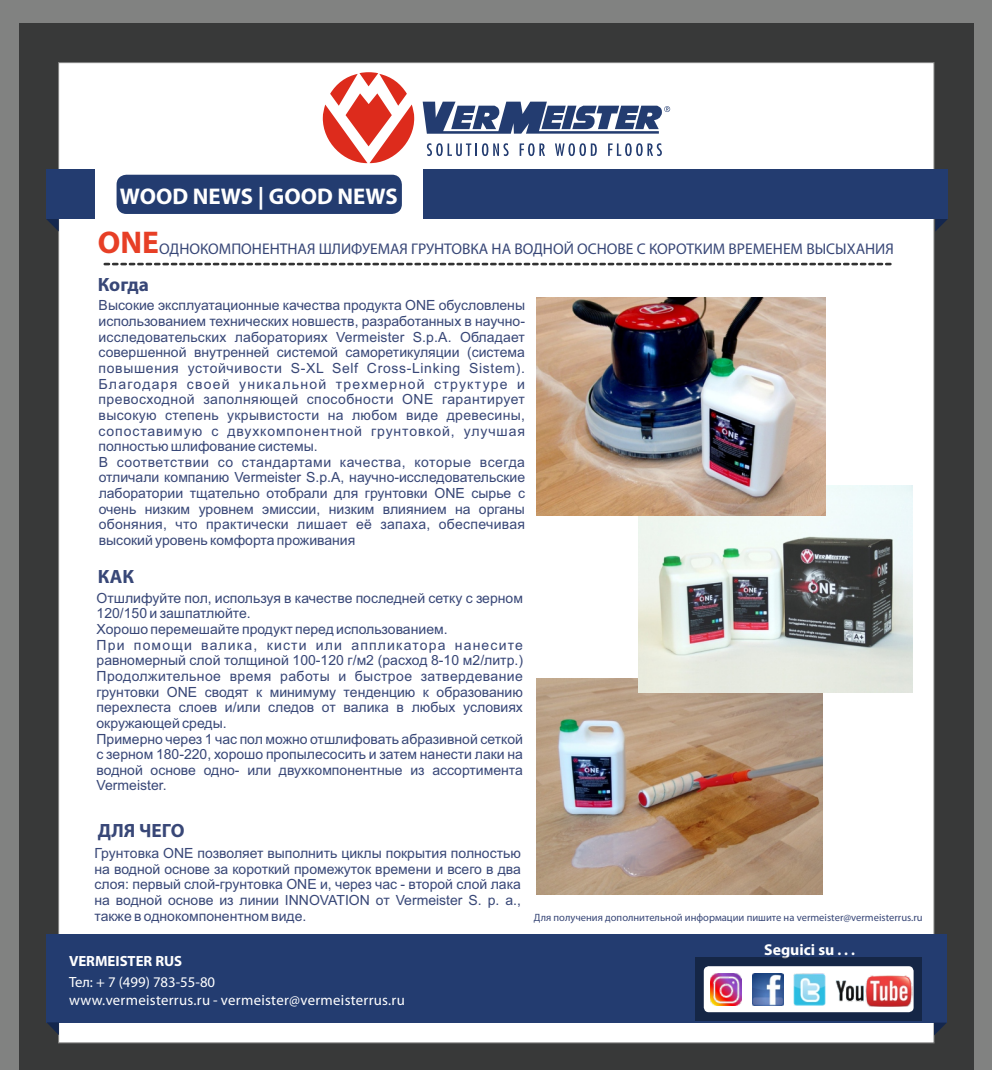
<style>
.page{position:relative;width:992px;height:1070px;background:#fff}
.page>*{position:absolute;margin:0;border:0;box-sizing:border-box;transform-origin:0 0}
.t1{font:700 22.75px "Myriad Pro";color:#fff}
.t2{font:700 19.25px "Myriad Pro";color:#384777}
.t3{font:700 15.75px "Myriad Pro";color:#fff}
.t4{font:15.4px "Myriad Pro";color:#384777}
.t5{font:14.7px/17.7px "Myriad Pro";letter-spacing:.02em;color:#fff}
.t6{font:700 14.7px "Myriad Pro";color:#fff}
.t7{font:14px/15.6px "Arial";color:#384777;text-align:justify}
.t8{font:10.5px "Myriad Pro";color:#384777}
.s1{font-weight:700;font-size:31.5px;color:#e73f26}
.s2{font-size:14.7px}
</style>
<div class="page">
<div style="left:0;top:0;width:991px;height:1070px;background:#818281"></div>
<div style="left:19px;top:23px;width:954px;height:1047px;background:#383939"></div>
<div style="left:58px;top:62px;width:876px;height:981px;background:#fff;border:1px solid #818281"></div>
<div style="left:47px;top:934px;width:899px;height:89px;background:#233c70"></div>
<svg style="left:322px;top:72px;width:92px;height:91px"></svg>
<svg style="left:423px;top:102px;width:247px;height:32px"></svg>
<svg style="left:427px;top:143px;width:81px;height:13px"></svg>
<svg style="left:519px;top:143px;width:26px;height:13px"></svg>
<svg style="left:555px;top:143px;width:42px;height:13px"></svg>
<svg style="left:608px;top:143px;width:54px;height:13px"></svg>
<svg style="left:47px;top:1022px;width:12px;height:13px"></svg>
<svg style="left:934px;top:1022px;width:13px;height:13px"></svg>
<div style="left:695px;top:957px;width:227px;height:63px;background:#151616;opacity:.4"></div>
<div style="left:704px;top:966px;width:209px;height:46px;background:#fff;border-radius:5px"></div>
<img style="left:752px;top:974px;width:31px;height:31px">
<img style="left:793px;top:973px;width:32px;height:32px">
<img style="left:835px;top:975px;width:77px;height:31px">
<img style="left:711px;top:974px;width:31px;height:31px">
<svg style="left:46px;top:219px;width:13px;height:29px"></svg>
<svg style="left:935px;top:219px;width:13px;height:12px"></svg>
<div style="left:46px;top:170px;width:902px;height:49px;background:#233c70"></div>
<div style="left:96px;top:164px;width:327px;height:73px;background:#fff"></div>
<div style="left:117px;top:175px;width:285px;height:39px;background:#233c70;border-radius:10px"></div>
<svg style="left:103px;top:262px;width:789px;height:4px"></svg>
<img style="left:536px;top:678px;width:286px;height:217px">
<img style="left:639px;top:486px;width:273px;height:206px">
<img style="left:536px;top:298px;width:289px;height:218px">
<h1 class="t1" style="left:120px;top:187px;width:279px">WOOD NEWS | GOOD NEWS</h1>
<p class="t4" style="left:98px;top:242px;width:797px"><span class="s1">ONE</span>ОДНОКОМПОНЕНТНАЯ ШЛИФУЕМАЯ ГРУНТОВКА НА ВОДНОЙ ОСНОВЕ С КОРОТКИМ ВРЕМЕНЕМ ВЫСЫХАНИЯ</p>
<h2 class="t2" style="left:98px;top:276px;width:53px">Когда</h2>
<p class="t7" style="left:99px;top:299px;width:428px">Высокие эксплуатационные качества продукта ONE обусловлены использованием технических новшеств, разработанных в научно&shy;исследовательских лабораториях Vermeister S.p.A. Обладает совершенной внутренней системой саморетикуляции (система повышения устойчивости S-XL Self Cross-Linking Sistem).<br>Благодаря своей уникальной трехмерной структуре и превосходной заполняющей способности ONE гарантирует высокую степень укрывистости на любом виде древесины, сопоставимую с двухкомпонентной грунтовкой, улучшая полностью шлифование системы.</p>
<p class="t7" style="left:99px;top:455px;width:428px">В соответствии со стандартами качества, которые всегда отличали компанию Vermeister S.p.A, научно-исследовательские лаборатории тщательно отобрали для грунтовки ONE сырье с очень низким уровнем эмиссии, низким влиянием на органы обоняния, что практически лишает её запаха, обеспечивая высокий уровень комфорта проживания</p>
<h2 class="t2" style="left:98px;top:568px;width:38px">КАК</h2>
<p class="t7" style="left:97px;top:591px;width:428px;text-align:left">Отшлифуйте пол, используя в качестве последней сетку с зерном<br>120/150 и зашпатлюйте.<br>Хорошо перемешайте продукт перед использованием.</p>
<p class="t7" style="left:97px;top:638px;width:428px">При помощи валика, кисти или аппликатора нанесите равномерный слой толщиной 100-120 г/м2 (расход 8-10 м2/литр.)<br>Продолжительное время работы и быстрое затвердевание грунтовки ONE сводят к минимуму тенденцию к образованию перехлеста слоев и/или следов от валика в любых условиях окружающей среды.</p>
<p class="t7" style="left:97px;top:732px;width:428px">Примерно через 1 час пол можно отшлифовать абразивной сеткой с зерном 180-220, хорошо пропылесосить и затем нанести лаки на водной основе одно- или двухкомпонентные из ассортимента Vermeister.</p>
<h2 class="t2" style="left:98px;top:822px;width:88px">ДЛЯ ЧЕГО</h2>
<p class="t7" style="left:94px;top:846px;width:428px">Грунтовка ONE позволяет выполнить циклы покрытия полностью на водной основе за короткий промежуток времени и всего в два слоя: первый слой-грунтовка ONE и, через час - второй слой лака на водной основе из линии INNOVATION от Vermeister S. p. a., также в однокомпонентном виде.</p>
<p class="t6" style="left:69px;top:955px;width:115px">VERMEISTER RUS</p>
<p class="t5" style="left:69px;top:975px;width:337px">Тел: + 7 (499) 783-55-80<br>www.vermeisterrus.ru - vermeister@vermeisterrus.ru</p>
<p class="t8" style="left:534px;top:913px;width:390px">Для получения дополнительной информации пишите на vermeister@vermeisterrus.ru</p>
<p class="t3" style="left:764px;top:943px;width:92px">Seguici su <span class="s2">. . .</span></p>
</div>
